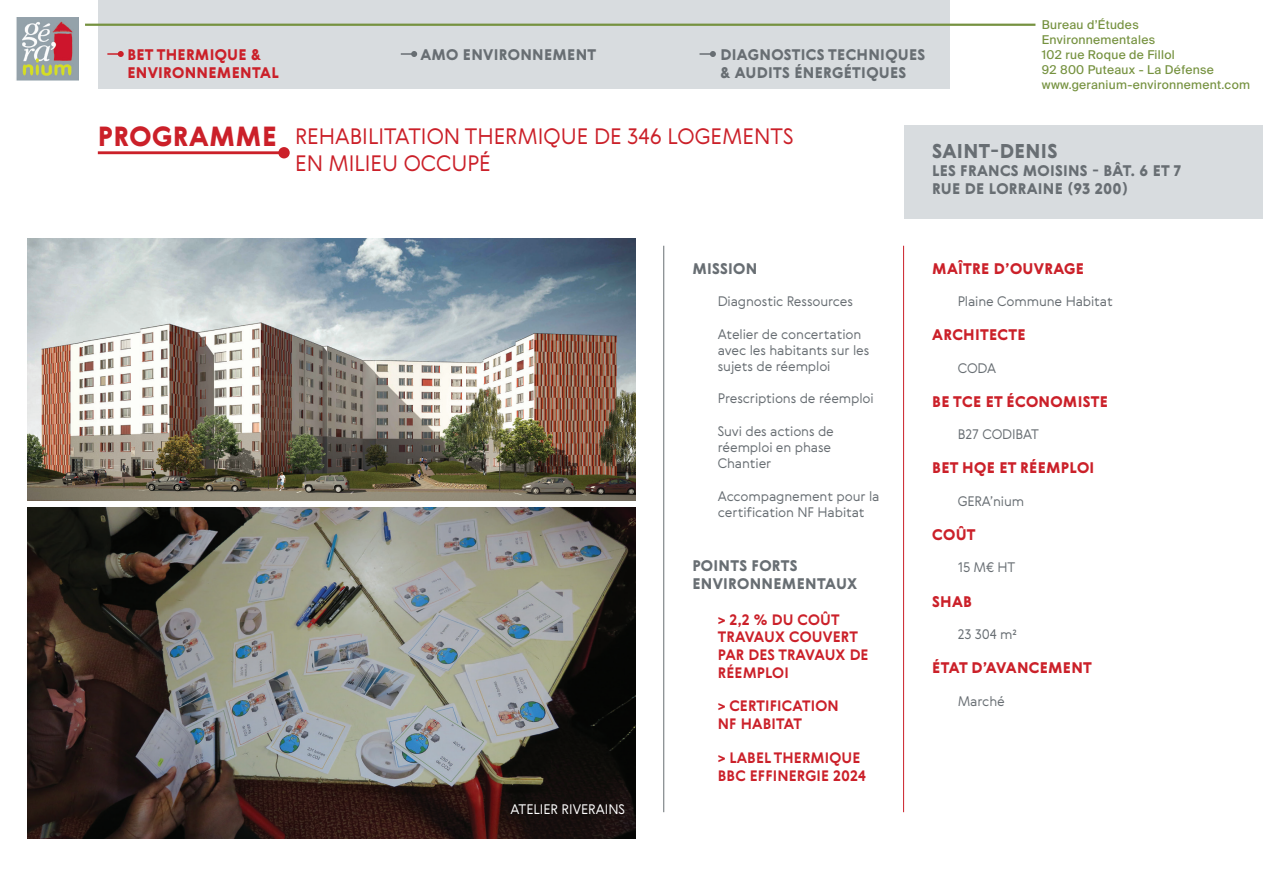
<style>
.page{position:relative;width:1263px;height:893px;background:#fff}
.page>*{position:absolute;margin:0;border:0;box-sizing:border-box;transform-origin:0 0}
.t1{font:900 27px "Gerbera";color:#cb2029}
.t2{font:300 21.75px/26.1px "Gerbera";color:#cb2029}
.t3{font:900 19.5px "Gerbera";color:#686e73}
.t4{font:900 15px/18px "Gerbera";letter-spacing:.02em;color:#686e73}
.t5{font:900 15px/18px "Gerbera";letter-spacing:.02em;color:#cb2029}
.t6{font:700 14.7px/17.7px "Gerbera";letter-spacing:.01em;color:#cb2029}
.t7{font:300 13.5px/16.2px "Gerbera";letter-spacing:-.01em;color:#686e73}
.t8{font:300 13.5px "Gerbera";color:#fff}
.t9{font:12.15px/15px "Suisse Intl";letter-spacing:.025em;color:#769240}
</style>
<div class="page">
<hr style="left:663px;top:246px;width:1px;height:566px;background:#686e73">
<hr style="left:903px;top:246px;width:1px;height:566px;background:#cb2029">
<div style="left:98px;top:0;width:851px;height:89px;background:#d8dcdf"></div>
<svg style="left:401px;top:51px;width:16px;height:6px"></svg>
<div style="left:904px;top:125px;width:359px;height:93px;background:#d8dcdf"></div>
<hr style="left:85px;top:24px;width:950px;height:2px;background:#769240">
<img style="left:16px;top:17px;width:62px;height:64px">
<hr style="left:98px;top:151px;width:186px;height:3px;background:#cb2029">
<div style="left:278px;top:147px;width:12px;height:11px;background:#cb2029;border-radius:50%"></div>
<svg style="left:699px;top:51px;width:17px;height:6px"></svg>
<svg style="left:107px;top:51px;width:17px;height:6px"></svg>
<img style="left:28px;top:238px;width:607px;height:262px">
<img style="left:28px;top:508px;width:607px;height:331px">
<p class="t5" style="left:127px;top:45px;width:153px;text-indent:87px">QUE &amp;<br>ENVIRONNEMENTAL</p>
<p class="t4" style="left:720px;top:45px;width:206px">DIAGNOSTICS TECH NIQU ES &amp; AUDITS ÉNERGÉTIQU ES</p>
<p class="t4" style="left:420px;top:45px;width:177px">AMO ENVIRONNEMENT</p>
<p class="t5" style="left:127px;top:45px;width:60px">BET THERMI</p>
<p class="t9" style="left:1042px;top:17px;width:210px">Bureau d’Études<br>Environnementales<br>102 rue Roque de Fillol<br>92 800 Puteaux - La Défense www.geranium-environnement.com</p>
<h1 class="t1" style="left:98px;top:117px;width:96px">PROGRAMME</h1>
<h2 class="t2" style="left:295px;top:123px;width:500px">Rehabilitation thermique de 346 logements en milieu occupé</h2>
<p class="t8" style="left:510px;top:799px;width:116px">Atelier riverains</p>
<p class="t4" style="left:692px;top:259px;width:24px">MISSION</p>
<p class="t7" style="left:718px;top:293px;width:137px">Diagnostic Ressources</p>
<p class="t7" style="left:718px;top:325px;width:153px">Atelier de concertation avec les habitants sur les sujets de réemploi</p>
<p class="t7" style="left:718px;top:390px;width:158px">Prescriptions de réemploi</p>
<p class="t7" style="left:718px;top:423px;width:118px">Suvi des actions de réemploi en phase<br>Chantier</p>
<p class="t7" style="left:718px;top:487px;width:163px">Accompagnement pour la certification N F H abitat</p>
<p class="t4" style="left:692px;top:556px;width:19px">POINTS</p>
<p class="t4" style="left:751px;top:556px;width:19px">FORTS</p>
<p class="t4" style="left:692px;top:574px;width:12px">ENVIRONNEMENTA</p>
<p class="t4" style="left:836px;top:574px;width:23px">UX</p>
<p class="t6" style="left:718px;top:610px;width:152px">&gt; 2,2 % DU COÛT<br>TRAVAUX COUVERT<br>PAR DES TRAVAUX DE<br>RÉEMPLOI</p>
<p class="t6" style="left:718px;top:697px;width:122px">&gt; CERTIFICATION<br>NF HABITAT</p>
<p class="t6" style="left:718px;top:749px;width:150px">&gt; LABEL TH ERMIQUE<br>BBC EFFINERGIE 2024</p>
<h3 class="t3" style="left:932px;top:138px;width:13px">SAINT</h3>
<h3 class="t3" style="left:990px;top:138px;width:22px">-DENIS</h3>
<p class="t4" style="left:932px;top:161px;width:9px">LES</p>
<p class="t4" style="left:960px;top:161px;width:19px">FRANCS</p>
<p class="t4" style="left:1023px;top:161px;width:11px">MOISINS</p>
<p class="t4" style="left:1092px;top:161px;width:91px">- B ÂT. 6 ET 7</p>
<p class="t4" style="left:932px;top:179px;width:67px">RUE DE LORRAINE</p>
<p class="t4" style="left:1067px;top:179px;width:62px">(93 200)</p>
<p class="t5" style="left:932px;top:259px;width:41px">MAÎTRE</p>
<p class="t5" style="left:994px;top:259px;width:52px">D’OUVRA</p>
<p class="t5" style="left:1064px;top:259px;width:19px">GE</p>
<p class="t7" style="left:958px;top:293px;width:157px">Plaine Commune Habitat</p>
<p class="t5" style="left:932px;top:325px;width:12px">ARC</p>
<p class="t5" style="left:963px;top:325px;width:21px">HITECTE</p>
<p class="t7" style="left:958px;top:359px;width:11px">CODA</p>
<p class="t5" style="left:932px;top:392px;width:86px">BE TCE ET ÉCONOMISTE</p>
<p class="t7" style="left:958px;top:426px;width:34px">B27 CODIBAT</p>
<p class="t5" style="left:932px;top:459px;width:98px">BET HQE ET RÉEMPLOI</p>
<p class="t7" style="left:958px;top:493px;width:68px">GERA’nium</p>
<p class="t5" style="left:932px;top:525px;width:45px">COÛT</p>
<p class="t7" style="left:958px;top:559px;width:50px">15 M€ HT</p>
<p class="t5" style="left:932px;top:592px;width:31px">SHAB</p>
<p class="t7" style="left:958px;top:626px;width:61px">23 304 m²</p>
<p class="t5" style="left:932px;top:658px;width:19px">ÉTAT</p>
<p class="t5" style="left:971px;top:658px;width:26px">D’AVANCEMENT</p>
<p class="t7" style="left:958px;top:692px;width:49px">Marché</p>
</div>
